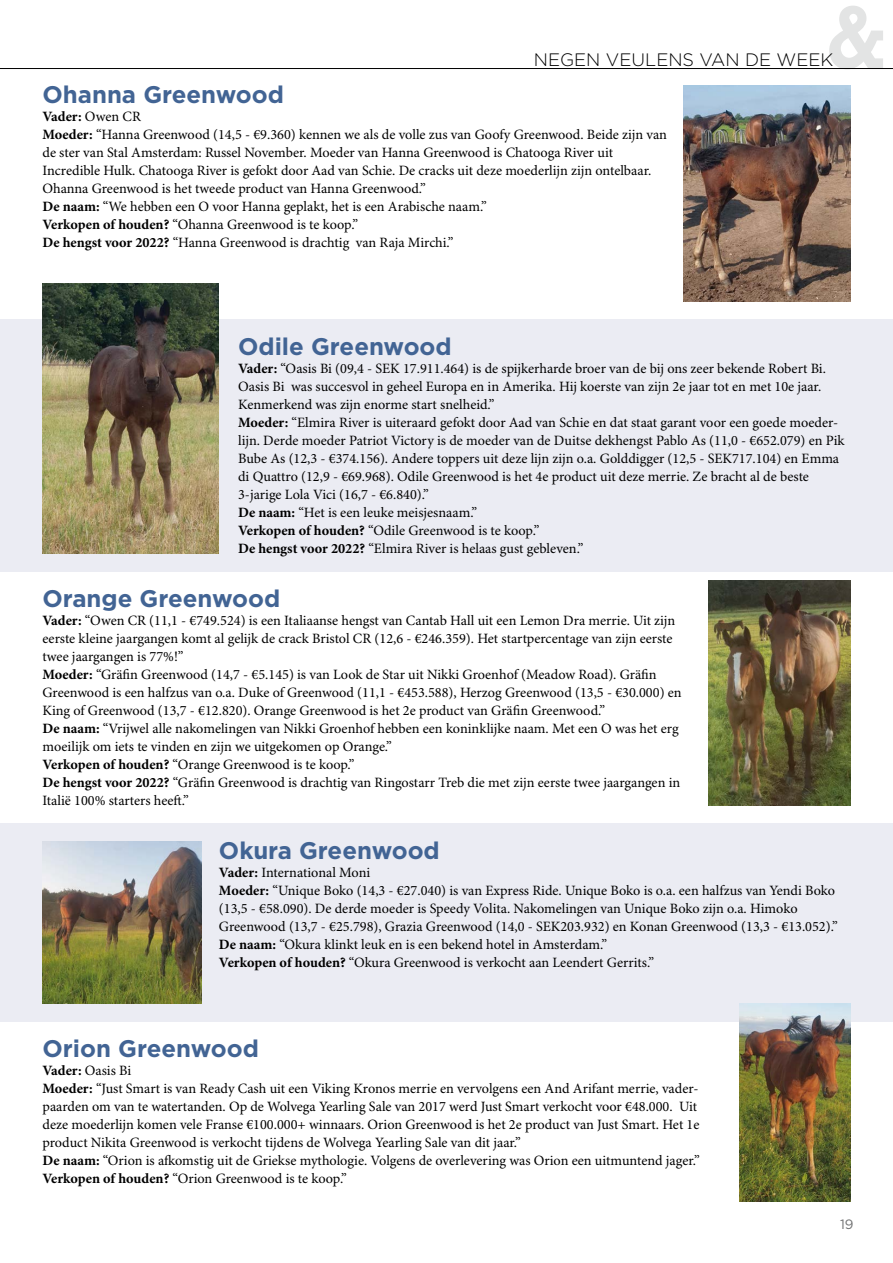
<style>
.page{position:relative;width:893px;height:1263px;background:#fff}
.page>*{position:absolute;margin:0;border:0;box-sizing:border-box;transform-origin:0 0}
.t1{font:700 24px "Gotham";color:#426494}
.t2{font:300 18px "Gotham";color:#000}
.t3{font:14.25px/18px "Minion Pro";color:#000}
.t4{font:13.5px "Gotham";color:#707172}
.s1{font-weight:700}
</style>
<div class="page">
<div style="left:0;top:319px;width:893px;height:252px;background:#ebecf3"></div>
<div style="left:0;top:823px;width:893px;height:198px;background:#ebecf3"></div>
<img style="left:709px;top:580px;width:141px;height:225px">
<img style="left:740px;top:1003px;width:110px;height:198px">
<img style="left:43px;top:283px;width:176px;height:270px">
<img style="left:43px;top:841px;width:158px;height:162px">
<img style="left:684px;top:85px;width:166px;height:216px">
<svg style="left:829px;top:6px;width:54px;height:62px"></svg>
<hr style="left:0;top:68px;width:893px;height:1px;background:#000">
<p class="t2" style="left:534px;top:49px;width:301px">NEGEN VEULENS VAN DE WEEK</p>
<h1 class="t1" style="left:43px;top:79px;width:243px">Ohanna Greenwood</h1>
<p class="t3" style="left:43px;top:108px;width:626px"><span class="s1">Vader:</span> Owen CR<br><span class="s1">Moeder:</span> “Hanna Greenwood (14,5 - €9.360) kennen we als de volle zus van Goofy Greenwood. Beide zijn van de ster van Stal Amsterdam: Russel November. Moeder van Hanna Greenwood is Chatooga River uit Incredible Hulk. Chatooga River is gefokt door Aad van Schie. De cracks uit deze moederlijn zijn ontelbaar.<br>Ohanna Greenwood is het tweede product van Hanna Greenwood.”<br><span class="s1">De naam:</span> “We hebben een O voor Hanna geplakt, het is een Arabische naam.”<br><span class="s1">Verkopen of houden?</span> “Ohanna Greenwood is te koop.”<br><span class="s1">De hengst voor 2022?</span> “Hanna Greenwood is drachtig van Raja Mirchi.”</p>
<h1 class="t1" style="left:238px;top:331px;width:215px">Odile Greenwood</h1>
<p class="t3" style="left:238px;top:360px;width:608px"><span class="s1">Vader:</span> “Oasis Bi (09,4 - SEK 17.911.464) is de spijkerharde broer van de bij ons zeer bekende Robert Bi.<br>Oasis Bi was succesvol in geheel Europa en in Amerika. Hij koerste van zijn 2e jaar tot en met 10e jaar.<br>Kenmerkend was zijn enorme start snelheid.”<br><span class="s1">Moeder:</span> “Elmira River is uiteraard gefokt door Aad van Schie en dat staat garant voor een goede moeder&shy;lijn. Derde moeder Patriot Victory is de moeder van de Duitse dekhengst Pablo As (11,0 - €652.079) en Pik Bube As (12,3 - €374.156). Andere toppers uit deze lijn zijn o.a. Golddigger (12,5 - SEK717.104) en Emma di Quattro (12,9 - €69.968). Odile Greenwood is het 4e product uit deze merrie. Ze bracht al de beste 3-jarige Lola Vici (16,7 - €6.840).”<br><span class="s1">De naam:</span> “Het is een leuke meisjesnaam.”<br><span class="s1">Verkopen of houden?</span> “Odile Greenwood is te koop.”<br><span class="s1">De hengst voor 2022?</span> “Elmira River is helaas gust gebleven.”</p>
<h1 class="t1" style="left:43px;top:583px;width:239px">Orange Greenwood</h1>
<p class="t3" style="left:43px;top:612px;width:641px"><span class="s1">Vader:</span> “Owen CR (11,1 - €749.524) is een Italiaanse hengst van Cantab Hall uit een Lemon Dra merrie. Uit zijn eerste kleine jaargangen komt al gelijk de crack Bristol CR (12,6 - €246.359). Het startpercentage van zijn eerste twee jaargangen is 77%!”<br><span class="s1">Moeder:</span> “Gräfin Greenwood (14,7 - €5.145) is van Look de Star uit Nikki Groenhof (Meadow Road). Gräfin Greenwood is een halfzus van o.a. Duke of Greenwood (11,1 - €453.588), Herzog Greenwood (13,5 - €30.000) en King of Greenwood (13,7 - €12.820). Orange Greenwood is het 2e product van Gräfin Greenwood.”<br><span class="s1">De naam:</span> “Vrijwel alle nakomelingen van Nikki Groenhof hebben een koninklijke naam. Met een O was het erg moeilijk om iets te vinden en zijn we uitgekomen op Orange.”<br><span class="s1">Verkopen of houden?</span> “Orange Greenwood is te koop.”<br><span class="s1">De hengst voor 2022?</span> “Gräfin Greenwood is drachtig van Ringostarr Treb die met zijn eerste twee jaargangen in Italië 100% starters heeft.”</p>
<h1 class="t1" style="left:219px;top:835px;width:222px">Okura Greenwood</h1>
<p class="t3" style="left:219px;top:864px;width:620px"><span class="s1">Vader:</span> International Moni<br><span class="s1">Moeder:</span> “Unique Boko (14,3 - €27.040) is van Express Ride. Unique Boko is o.a. een halfzus van Yendi Boko (13,5 - €58.090). De derde moeder is Speedy Volita. Nakomelingen van Unique Boko zijn o.a. Himoko Greenwood (13,7 - €25.798), Grazia Greenwood (14,0 - SEK203.932) en Konan Greenwood (13,3 - €13.052).” <span class="s1">De naam:</span> “Okura klinkt leuk en is een bekend hotel in Amsterdam.”<br><span class="s1">Verkopen of houden?</span> “Okura Greenwood is verkocht aan Leendert Gerrits.”</p>
<h1 class="t1" style="left:43px;top:1033px;width:218px">Orion Greenwood</h1>
<p class="t3" style="left:43px;top:1062px;width:659px"><span class="s1">Vader:</span> Oasis Bi<br><span class="s1">Moeder:</span> “Just Smart is van Ready Cash uit een Viking Kronos merrie en vervolgens een And Arifant merrie, vader&shy;paarden om van te watertanden. Op de Wolvega Yearling Sale van 2017 werd Just Smart verkocht voor €48.000. Uit deze moederlijn komen vele Franse €100.000+ winnaars. Orion Greenwood is het 2e product van Just Smart. Het 1e product Nikita Greenwood is verkocht tijdens de Wolvega Yearling Sale van dit jaar.”<br><span class="s1">De naam:</span> “Orion is afkomstig uit de Griekse mythologie. Volgens de overlevering was Orion een uitmuntend jager.” <span class="s1">Verkopen of houden?</span> “Orion Greenwood is te koop.”</p>
<p class="t4" style="left:840px;top:1216px;width:15px">19</p>
</div>
